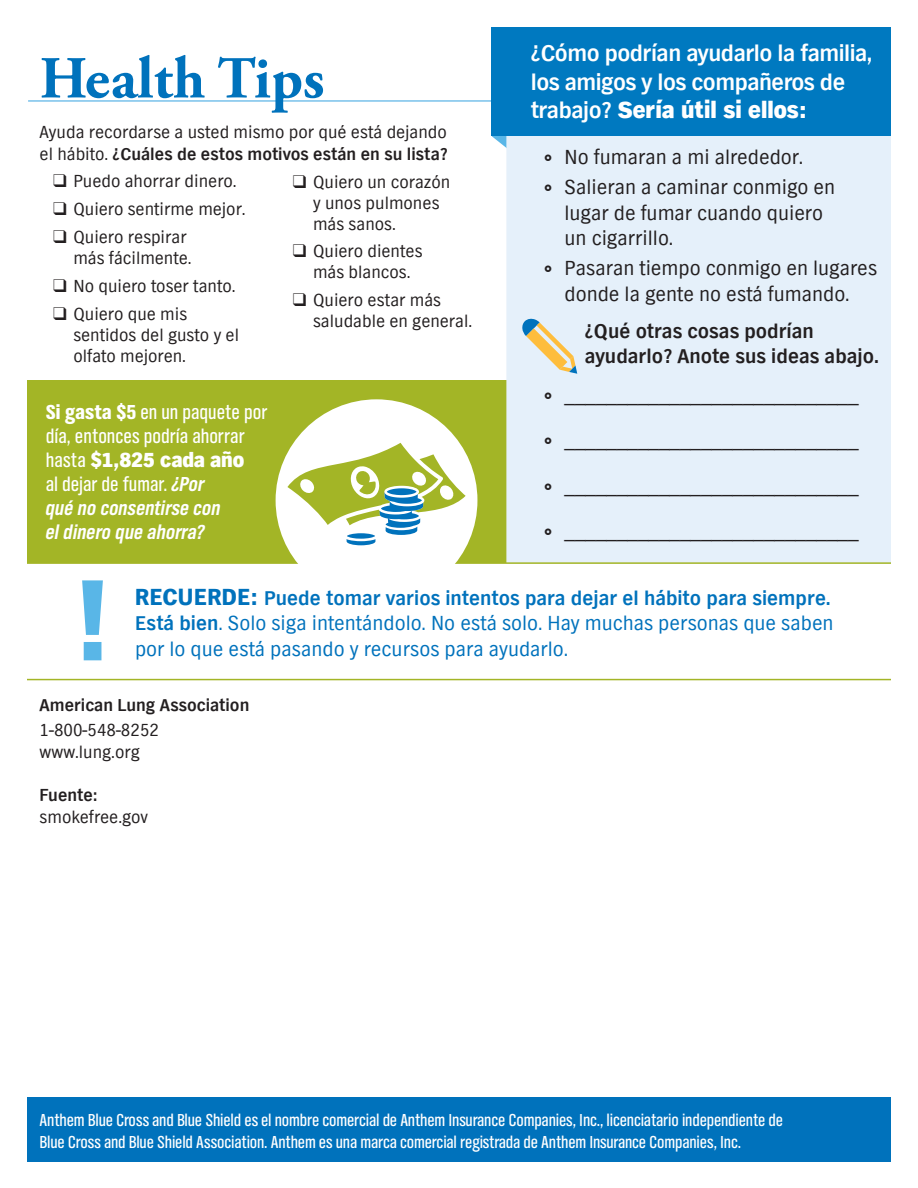
<style>
.page{position:relative;width:918px;height:1188px;background:#fff}
.page>*{position:absolute;margin:0;border:0;box-sizing:border-box;transform-origin:0 0}
.t1{font:900 120px "TV Nord EF";color:#59b6e7}
.t2{font:700 59.4px "Adobe Garamond Pro";color:#0072bc}
.t3{font:700 24px/28.5px "TV Nord EF";letter-spacing:-.02em;color:#fff}
.t4{font:21px/25.2px "TV Nord EF";color:#231f20}
.t5{font:700 21px/25.5px "TV Nord EF";color:#0072bc}
.t6{font:21px/24px "TV Nord Cond EF";color:#fff}
.t7{font:700 21px/25.2px "TV Nord EF";color:#231f20}
.t8{font:21px "TV Nord EF";color:#0072bc}
.t9{font:18px/21px "TV Nord EF";color:#231f20}
.t10{font:18px/21.6px "TV Nord Cond EF";letter-spacing:-.01em;color:#fff}
.t11{font:700 18px "TV Nord EF";color:#231f20}
.s1{font-weight:700}
.s2{font-weight:900}
.s3{font-family:"TV Nord EF";font-weight:800}
.s4{font-weight:700;font-style:italic}
.s5{font-weight:800}
.s6{font-weight:900;font-size:24px}
.s7{font-weight:400}
</style>
<div class="page">
<div style="left:27px;top:380px;width:479px;height:182px;background:#a3b526"></div>
<hr style="left:28px;top:100px;width:863px;height:2px;background:#79c1eb">
<svg style="left:492px;top:136px;width:14px;height:12px"></svg>
<div style="left:506px;top:136px;width:385px;height:426px;background:#e5f0fa"></div>
<hr style="left:27px;top:562px;width:864px;height:2px;background:#a3b526">
<hr style="left:27px;top:679px;width:864px;height:1px;background:#a3b526">
<div style="left:492px;top:27px;width:399px;height:109px;background:#0079c0"></div>
<svg style="left:522px;top:318px;width:55px;height:56px"></svg>
<svg style="left:276px;top:399px;width:201px;height:164px"></svg>
<div style="left:27px;top:1098px;width:864px;height:64px;background:#0072bc"></div>
<p class="t2" style="left:40px;top:44px;width:286px">Health Tips</p>
<p class="t9" style="left:40px;top:122px;width:410px;line-height:21.6px">Ayuda recordarse a usted mismo por qué está dejando el hábito. <span class="s1">¿Cuáles de estos motivos están en su lista?</span></p>
<p class="t9" style="left:53px;top:171px;width:185px">❑ Puedo ahorrar dinero.</p>
<p class="t9" style="left:53px;top:199px;width:194px">❑ Quiero sentirme mejor.</p>
<p class="t9" style="left:53px;top:227px;width:140px;text-align:right">❑ Quiero respirar más fácilmente.</p>
<p class="t9" style="left:53px;top:276px;width:184px">❑ No quiero toser tanto.</p>
<p class="t9" style="left:73px;top:304px;width:167px;text-indent:-20px">❑ Quiero que mis sentidos del gusto y el olfato mejoren.</p>
<p class="t9" style="left:313px;top:172px;width:139px;text-indent:-20px">❑ Quiero un corazón y unos pulmones más sanos.</p>
<p class="t9" style="left:293px;top:241px;width:131px;text-align:center">❑ Quiero dientes más blancos.</p>
<p class="t9" style="left:313px;top:290px;width:161px;text-indent:-20px">❑ Quiero estar más saludable en general.</p>
<p class="t6" style="left:46px;top:400px;width:223px"><span class="s2">Si gasta $5</span> en un paquete por día, entonces podría ahorrar hasta <span class="s3">$1,825 cada año<br></span>al dejar de fumar. <span class="s4">¿Por<br>qué no consentirse con<br>el dinero que ahorra?</span></p>
<h2 class="t3" style="left:531px;top:40px;width:343px">¿Cómo podrían ayudarlo la familia, los amigos y los compañeros de trabajo? <span class="s5">Sería útil si ellos:</span></h2>
<p class="t4" style="left:544px;top:145px;width:260px">• No fumaran a mi alrededor.</p>
<p class="t4" style="left:565px;top:175px;width:272px;text-indent:-20px">• Salieran a caminar conmigo en lugar de fumar cuando quiero un cigarrillo.</p>
<p class="t4" style="left:544px;top:256px;width:334px;text-align:center">• Pasaran tiempo conmigo en lugares donde la gente no está fumando.</p>
<p class="t7" style="left:585px;top:319px;width:296px">¿Qué otras cosas podrían ayudarlo? Anote sus ideas abajo.</p>
<p class="t4" style="left:544px;top:383px;width:316px">• ____________________________</p>
<p class="t4" style="left:544px;top:428px;width:316px">• ____________________________</p>
<p class="t4" style="left:544px;top:474px;width:316px">• ____________________________</p>
<p class="t4" style="left:544px;top:519px;width:316px">• ____________________________</p>
<h1 class="t1" style="left:69px;top:550px;width:43px">!</h1>
<p class="t5" style="left:135px;top:586px;width:700px"><span class="s6">RECUERDE:</span> Puede tomar varios intentos para dejar el hábito para siempre.<br>Está bien<span class="s7">. Solo siga intentándolo. No está solo. Hay muchas personas que saben</span></p>
<p class="t8" style="left:135px;top:637px;width:435px">por lo que está pasando y recursos para ayudarlo.</p>
<p class="t11" style="left:40px;top:695px;width:211px">American Lung Association</p>
<p class="t9" style="left:40px;top:720px;width:121px">1-800-548-8252</p>
<p class="t9" style="left:40px;top:742px;width:102px">www.lung.org</p>
<p class="t11" style="left:40px;top:785px;width:59px">Fuente:</p>
<p class="t9" style="left:40px;top:807px;width:110px">smokefree.gov</p>
<p class="t10" style="left:40px;top:1109px;width:745px">Anthem Blue Cross and Blue Shield es el nombre comercial de Anthem Insurance Companies, Inc., licenciatario independiente de<br>Blue Cross and Blue Shield Association. Anthem es una marca comercial registrada de Anthem Insurance Companies, Inc.</p>
</div>
